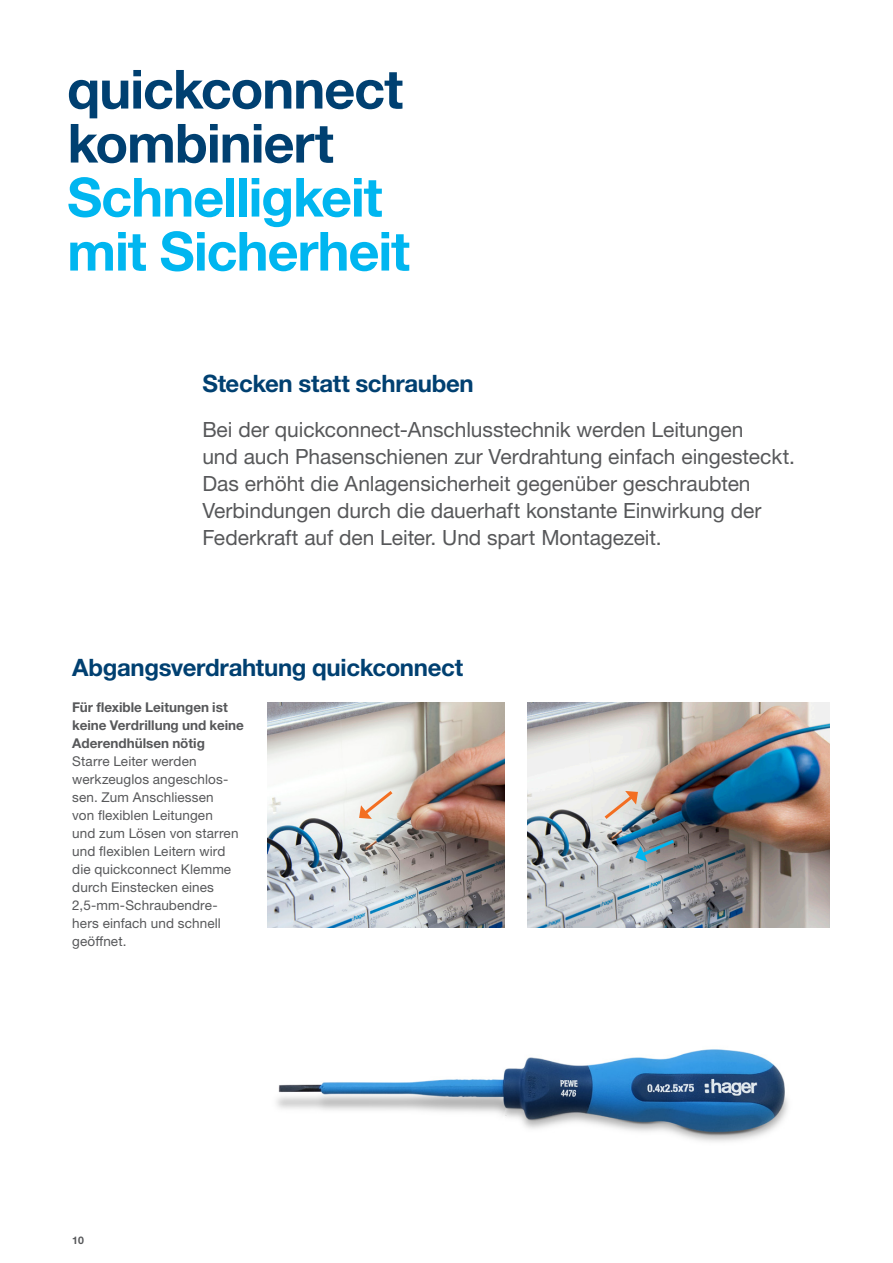
<style>
.page{position:relative;width:893px;height:1263px;background:#fff}
.page>*{position:absolute;margin:0;border:0;box-sizing:border-box;transform-origin:0 0}
.hager_Headline_36pt{font:700 54px/54px "Helvetica Neue LTW1 G";letter-spacing:-.02em;color:#00b6f0}
.hager_Headline_16pt{font:700 24px "Helvetica Neue LTW1 G";letter-spacing:-.015em;color:#004071}
.hager_Teaser_text_14{font:21px/27px "Helvetica Neue LTW1 G";letter-spacing:-.005em;color:#57585a}
.hager_Copy_text_9pt{font:13.5px/18px "Helvetica Neue LTW1 G";letter-spacing:.01em;color:#57585a}
.hager_Copy_text_9pt-2{font:700 13.5px/18px "Helvetica Neue LTW1 G";color:#57585a}
.t1{font:700 10.5px "Helvetica Neue LTW1 G";color:#57585a}
.s1{color:#004071}
</style>
<div class="page">
<img style="left:267px;top:703px;width:237px;height:225px">
<img style="left:527px;top:703px;width:302px;height:225px">
<img style="left:276px;top:1049px;width:512px;height:93px">
<svg style="left:359px;top:788px;width:37px;height:31px"></svg>
<svg style="left:601px;top:791px;width:37px;height:31px"></svg>
<svg style="left:635px;top:837px;width:42px;height:25px"></svg>
<p class="hager_Headline_36pt" style="left:67px;top:62px;width:344px"><span class="s1">quickconnect kombiniert<br></span>Schnelligkeit mit Sicherheit</p>
<p class="hager_Headline_16pt" style="left:202px;top:369px;width:273px">Stecken statt schrauben</p>
<p class="hager_Teaser_text_14" style="left:202px;top:416px;width:594px">Bei der quickconnect-Anschlusstechnik werden Leitungen<br>und auch Phasenschienen zur Verdrahtung einfach eingesteckt.<br>Das erhöht die Anlagensicherheit gegenüber geschraubten Verbindungen durch die dauerhaft konstante Einwirkung der Federkraft auf den Leiter. Und spart Montagezeit.</p>
<p class="hager_Headline_16pt" style="left:72px;top:652px;width:392px">Abgangsverdrahtung quickconnect</p>
<p class="hager_Copy_text_9pt-2" style="left:72px;top:698px;width:173px">Für flexible Leitungen ist keine Verdrillung und keine<br>Aderendhülsen nötig</p>
<p class="hager_Copy_text_9pt" style="left:72px;top:752px;width:168px">Starre Leiter werden werkzeuglos angeschlos&shy;sen. Zum Anschliessen von flexiblen Leitungen und zum Lösen von starren und flexiblen Leitern wird die quickconnect Klemme durch Einstecken eines<br>2,5-mm-Schraubendre&shy;hers einfach und schnell geöffnet.</p>
<p class="t1" style="left:72px;top:1233px;width:13px">10</p>
</div>
